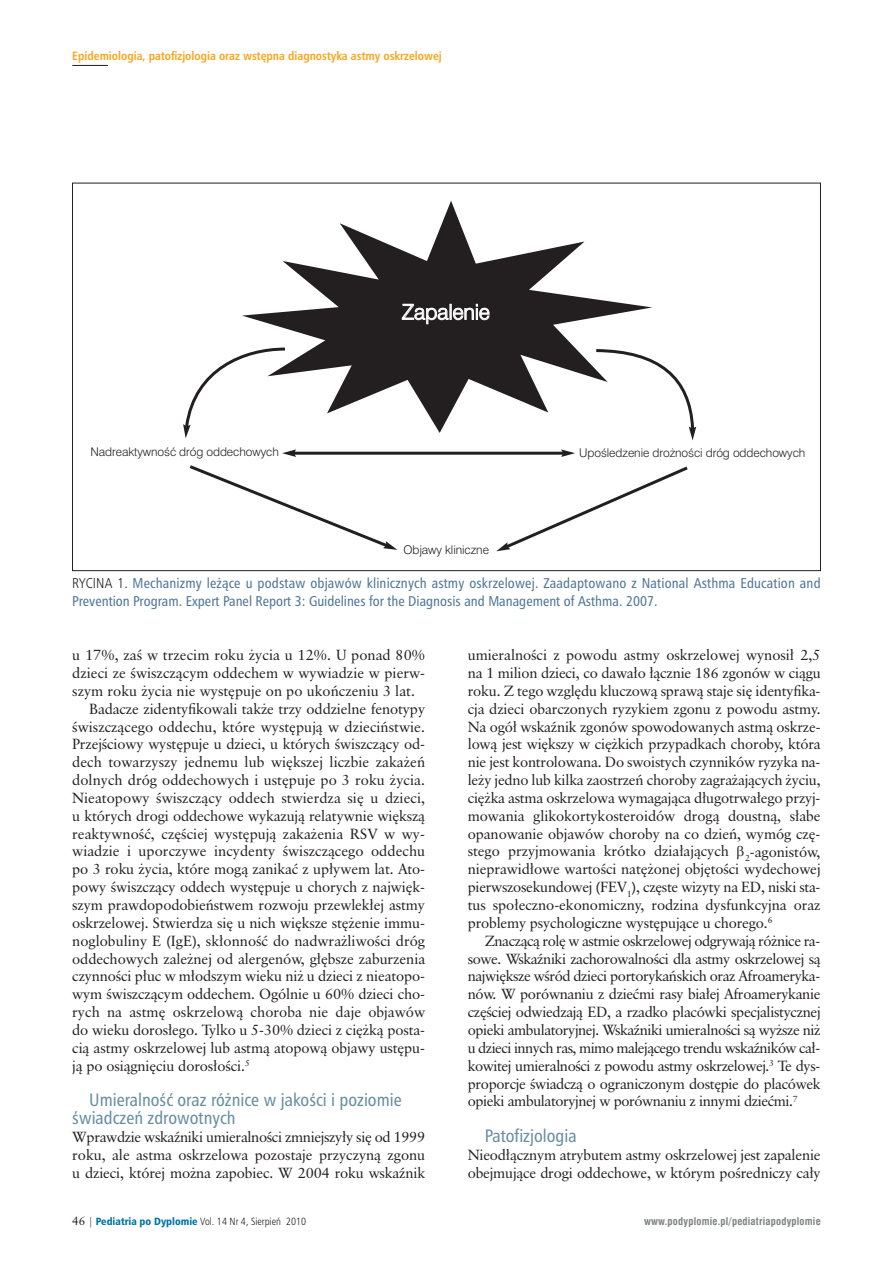
<style>
.page{position:relative;width:893px;height:1263px;background:#fff}
.page>*{position:absolute;margin:0;border:0;box-sizing:border-box;transform-origin:0 0}
.t1{font:21px "Swis 721 Lt EU";letter-spacing:-.005em;color:#fff}
.t2{font:18px/17.9px "Humnst 777 Cn EU";color:#678fa0}
.t3{font:14.7px/17.9px "Class Garmnd EU";letter-spacing:-.01em;color:#231f20;text-align:justify}
.t4{font:14.7px "Class Garmnd EU";letter-spacing:-.03em;color:#231f20}
.t5{font:14.7px "Class Garmnd EU";letter-spacing:-.035em;color:#231f20}
.t6{font:14.25px/18px "Humnst 777 Cn EU";letter-spacing:.01em;color:#517798}
.t7{font:12px "Swis 721 Lt EU";letter-spacing:-.005em;color:#231f20}
.t8{font:700 12px "Humnst 777 Cn EU";color:#f9a51b}
.t9{font:10.5px "Humnst 777 Lt Cn EU";color:#231f20}
.MpD_link{font:700 10.5px "Swis 721 Cn EU";letter-spacing:.02em;color:#808285}
.s1{font-family:"Humnst 777 Lt Cn EU";color:#231f20}
.s2{font-family:"Class Garmnd EU";font-size:12px}
.s3{font-family:"Humnst 777 Blk Cn EU";color:#0076a3}
</style>
<div class="page">
<svg style="left:72px;top:64px;width:749px;height:508px"></svg>
<p class="t8" style="left:72px;top:48px;width:371px">Epidemiologia, patofizjologia oraz wstępna diagnostyka astmy oskrzelowej</p>
<p class="t1" style="left:402px;top:299px;width:90px">Zapalenie</p>
<p class="t7" style="left:90px;top:445px;width:190px">Nadreaktywność dróg oddechowych</p>
<p class="t7" style="left:579px;top:445px;width:228px">Upośledzenie drożności dróg oddechowych</p>
<p class="t7" style="left:403px;top:542px;width:87px">Objawy kliniczne</p>
<p class="t6" style="left:72px;top:574px;width:750px"><span class="s1">RYCINA 1.</span> Mechanizmy leżące u podstaw objawów klinicznych astmy oskrzelowej. Zaadaptowano z National Asthma Education and<br>Prevention Program. Expert Panel Report 3: Guidelines for the Diagnosis and Management of Asthma. 2007.</p>
<p class="t3" style="left:72px;top:646px;width:354px">u 17%, zaś w trzecim roku życia u 12%. U ponad 80%</p>
<p class="t3" style="left:72px;top:664px;width:354px">dzieci ze świszczącym oddechem w wywiadzie w pierw-</p>
<p class="t3" style="left:72px;top:682px;width:344px">szym roku życia nie występuje on po ukończeniu 3 lat.</p>
<p class="t3" style="left:89px;top:700px;width:337px">Badacze zidentyfikowali także trzy oddzielne fenotypy</p>
<p class="t3" style="left:72px;top:717px;width:354px">świszczącego oddechu, które występują w dzieciństwie.</p>
<p class="t3" style="left:72px;top:735px;width:354px">Przejściowy występuje u dzieci, u których świszczący od-</p>
<p class="t3" style="left:72px;top:753px;width:354px">dech towarzyszy jednemu lub większej liczbie zakażeń</p>
<p class="t3" style="left:72px;top:771px;width:354px">dolnych dróg oddechowych i ustępuje po 3 roku życia.</p>
<p class="t3" style="left:72px;top:789px;width:354px">Nieatopowy świszczący oddech stwierdza się u dzieci,</p>
<p class="t3" style="left:72px;top:807px;width:354px">u których drogi oddechowe wykazują relatywnie większą</p>
<p class="t3" style="left:72px;top:825px;width:354px">reaktywność, częściej występują zakażenia RSV w wy-</p>
<p class="t3" style="left:72px;top:842px;width:354px">wiadzie i uporczywe incydenty świszczącego oddechu</p>
<p class="t3" style="left:72px;top:860px;width:354px">po 3 roku życia, które mogą zanikać z upływem lat. Ato-</p>
<p class="t3" style="left:72px;top:878px;width:354px">powy świszczący oddech występuje u chorych z najwięk-</p>
<p class="t3" style="left:72px;top:896px;width:354px">szym prawdopodobieństwem rozwoju przewlekłej astmy</p>
<p class="t3" style="left:72px;top:914px;width:354px">oskrzelowej. Stwierdza się u nich większe stężenie immu-</p>
<p class="t3" style="left:72px;top:932px;width:354px">noglobuliny E (IgE), skłonność do nadwrażliwości dróg</p>
<p class="t3" style="left:72px;top:949px;width:355px">oddechowych zależnej od alergenów, głębsze zaburzenia</p>
<p class="t3" style="left:72px;top:967px;width:354px">czynności płuc w młodszym wieku niż u dzieci z nieatopo-</p>
<p class="t3" style="left:72px;top:985px;width:354px">wym świszczącym oddechem. Ogólnie u 60% dzieci cho-</p>
<p class="t3" style="left:72px;top:1003px;width:354px">rych na astmę oskrzelową choroba nie daje objawów</p>
<p class="t3" style="left:72px;top:1021px;width:354px">do wieku dorosłego. Tylko u 5-30% dzieci z ciężką posta-</p>
<p class="t3" style="left:72px;top:1039px;width:354px">cią astmy oskrzelowej lub astmą atopową objawy ustępu-</p>
<p class="t3" style="left:72px;top:1057px;width:179px">ją po osiągnięciu dorosłości.<sup>5</sup></p>
<p class="t2" style="left:72px;top:1091px;width:331px;text-indent:17px">Umieralność oraz różnice w jakości i poziomie świadczeń zdrowotnych</p>
<p class="t3" style="left:72px;top:1128px;width:354px">Wprawdzie wskaźniki umieralności zmniejszyły się od 1999 roku, ale astma oskrzelowa pozostaje przyczyną zgonu u dzieci, której można zapobiec. W 2004 roku wskaźnik</p>
<p class="t9" style="left:72px;top:1215px;width:235px"><span class="s2">46</span> | <span class="s3">Pediatria po Dyplomie</span> Vol. 14 Nr 4, Sierpień 2010</p>
<p class="t3" style="left:468px;top:646px;width:354px">umieralności z powodu astmy oskrzelowej wynosił 2,5</p>
<p class="t3" style="left:468px;top:664px;width:354px">na 1 milion dzieci, co dawało łącznie 186 zgonów w ciągu</p>
<p class="t3" style="left:468px;top:682px;width:354px">roku. Z tego względu kluczową sprawą staje się identyfika-</p>
<p class="t3" style="left:468px;top:700px;width:354px">cja dzieci obarczonych ryzykiem zgonu z powodu astmy.</p>
<p class="t3" style="left:468px;top:717px;width:354px">Na ogół wskaźnik zgonów spowodowanych astmą oskrze-</p>
<p class="t3" style="left:468px;top:735px;width:354px">lową jest większy w ciężkich przypadkach choroby, która</p>
<p class="t3" style="left:468px;top:753px;width:354px">nie jest kontrolowana. Do swoistych czynników ryzyka na-</p>
<p class="t3" style="left:468px;top:771px;width:354px">leży jedno lub kilka zaostrzeń choroby zagrażających życiu,</p>
<p class="t3" style="left:468px;top:789px;width:354px">ciężka astma oskrzelowa wymagająca długotrwałego przyj-</p>
<p class="t3" style="left:468px;top:807px;width:354px">mowania glikokortykosteroidów drogą doustną, słabe</p>
<p class="t3" style="left:468px;top:825px;width:354px">opanowanie objawów choroby na co dzień, wymóg czę-</p>
<p class="t3" style="left:468px;top:842px;width:354px">stego przyjmowania krótko działających <sub>2</sub>-agonistów,</p>
<p class="t3" style="left:468px;top:860px;width:354px">nieprawidłowe wartości natężonej objętości wydechowej</p>
<p class="t3" style="left:468px;top:878px;width:354px">pierwszosekundowej (FEV<sub>1</sub>), częste wizyty na ED, niski sta-</p>
<p class="t3" style="left:468px;top:896px;width:354px">tus społeczno-ekonomiczny, rodzina dysfunkcyjna oraz</p>
<p class="t3" style="left:468px;top:914px;width:306px">problemy psychologiczne występujące u chorego.<sup>6</sup></p>
<p class="t5" style="left:485px;top:931px;width:337px">Znaczącą rolę w astmie oskrzelowej odgrywają różnice ra-</p>
<p class="t4" style="left:468px;top:949px;width:354px">sowe. Wskaźniki zachorowalności dla astmy oskrzelowej są</p>
<p class="t4" style="left:468px;top:967px;width:354px">największe wśród dzieci portorykańskich oraz Afroameryka-</p>
<p class="t3" style="left:468px;top:985px;width:354px">nów. W porównaniu z dziećmi rasy białej Afroamerykanie</p>
<p class="t3" style="left:468px;top:1003px;width:354px">częściej odwiedzają ED, a rzadko placówki specjalistycznej</p>
<p class="t4" style="left:468px;top:1021px;width:354px">opieki ambulatoryjnej. Wskaźniki umieralności są wyższe niż</p>
<p class="t5" style="left:468px;top:1039px;width:354px">u dzieci innych ras, mimo malejącego trendu wskaźników cał-</p>
<p class="t4" style="left:468px;top:1056px;width:354px">kowitej umieralności z powodu astmy oskrzelowej.<sup>3</sup> Te dys-</p>
<p class="t3" style="left:468px;top:1074px;width:354px">proporcje świadczą o ograniczonym dostępie do placówek</p>
<p class="t4" style="left:468px;top:1092px;width:332px">opieki ambulatoryjnej w porównaniu z innymi dziećmi.<sup>7</sup></p>
<p class="t2" style="left:485px;top:1127px;width:93px">Patofizjologia</p>
<p class="t3" style="left:468px;top:1146px;width:354px">Nieodłącznym atrybutem astmy oskrzelowej jest zapalenie obejmujące drogi oddechowe, w którym pośredniczy cały</p>
<p class="MpD_link" style="left:644px;top:1214px;width:178px">www.podyplomie.pl/pediatriapodyplomie</p>
</div>
